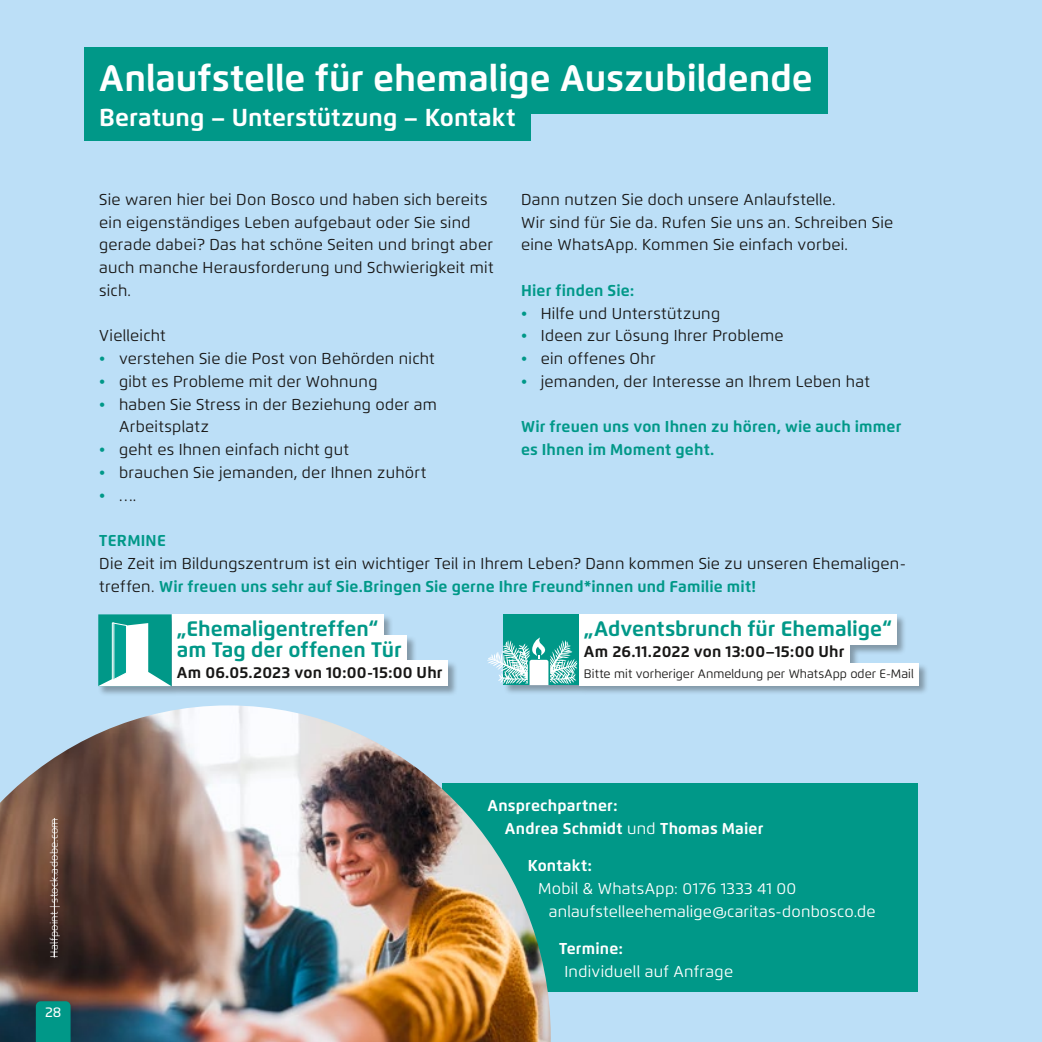
<style>
.page{position:relative;width:1042px;height:1042px;background:#bcdff7}
.page>*{position:absolute;margin:0;border:0;box-sizing:border-box;transform-origin:0 0}
.t1{font:700 36.75px "Flexo";color:#fff}
.t2{font:700 24.5px "Flexo";color:#fff}
.t3{font:700 21px/21px "Flexo";color:#009888}
.t4{font:15.75px/22.8px "Flexo";letter-spacing:.015em;color:#181716}
.t5{font:15.75px/22.8px "Flexo";letter-spacing:.015em;color:#fff}
.t6{font:700 15.75px/22.8px "Flexo";letter-spacing:.01em;color:#009888}
.t7{font:700 15.75px/22.8px "Flexo";letter-spacing:.01em;color:#fff}
.t8{font:700 15.75px "Flexo";letter-spacing:.01em;color:#181716}
.t9{font:500 14px "Flexo";color:#fff}
.t10{font:12.25px "Flexo";color:#181716}
.t11{font:300 10.5px "Flexo";letter-spacing:.035em;color:#fff}
.s1{color:#009888}
.s2{font-weight:700;color:#009888}
.s3{font-weight:400}
</style>
<div class="page">
<div style="left:503px;top:614px;width:426px;height:81px;background:#181716;opacity:.35"></div>
<div style="left:579px;top:614px;width:317px;height:31px;background:#fff"></div>
<div style="left:579px;top:639px;width:270px;height:27px;background:#fff"></div>
<div style="left:579px;top:663px;width:340px;height:22px;background:#fff"></div>
<div style="left:504px;top:614px;width:75px;height:71px;background:#009888"></div>
<svg style="left:487px;top:637px;width:90px;height:48px"></svg>
<div style="left:84px;top:47px;width:744px;height:67px;background:#009888"></div>
<div style="left:84px;top:97px;width:446px;height:44px;background:#009888"></div>
<div style="left:443px;top:783px;width:475px;height:209px;background:#009888"></div>
<img style="left:0;top:705px;width:551px;height:337px">
<hr style="left:54px;top:818px;width:1px;height:139px;background:#fff">
<div style="left:98px;top:614px;width:360px;height:82px;background:#181716;opacity:.35"></div>
<div style="left:172px;top:614px;width:211px;height:31px;background:#fff"></div>
<div style="left:172px;top:635px;width:235px;height:31px;background:#fff"></div>
<div style="left:172px;top:660px;width:275px;height:26px;background:#fff"></div>
<div style="left:98px;top:614px;width:74px;height:72px;background:#009888"></div>
<svg style="left:98px;top:622px;width:73px;height:64px"></svg>
<div style="left:112px;top:623px;width:2px;height:57px;border:1px solid #fff"></div>
<svg style="left:36px;top:1001px;width:35px;height:41px"></svg>
<h1 class="t1" style="left:99px;top:56px;width:715px">Anlaufstelle für ehemalige Auszubildende</h1>
<h2 class="t2" style="left:99px;top:102px;width:418px">Beratung – Unterstützung – Kontakt</h2>
<p class="t4" style="left:99px;top:188px;width:396px">Sie waren hier bei Don Bosco und haben sich bereits ein eigenständiges Leben aufgebaut oder Sie sind gerade dabei? Das hat schöne Seiten und bringt aber auch manche Herausforderung und Schwierigkeit mit sich.</p>
<p class="t4" style="left:99px;top:324px;width:68px">Vielleicht</p>
<p class="t4" style="left:99px;top:347px;width:337px"><span class="s1">•</span> verstehen Sie die Post von Behörden nicht</p>
<p class="t4" style="left:99px;top:370px;width:280px"><span class="s1">•</span> gibt es Probleme mit der Wohnung</p>
<p class="t4" style="left:119px;top:393px;width:320px;text-indent:-20px"><span class="s1">•</span> haben Sie Stress in der Beziehung oder am<br>Arbeitsplatz</p>
<p class="t4" style="left:99px;top:438px;width:251px"><span class="s1">•</span> geht es Ihnen einfach nicht gut</p>
<p class="t4" style="left:99px;top:461px;width:329px"><span class="s1">•</span> brauchen Sie jemanden, der Ihnen zuhört</p>
<p class="t4" style="left:99px;top:484px;width:37px"><span class="s1">•</span> ….</p>
<p class="t4" style="left:521px;top:188px;width:374px">Dann nutzen Sie doch unsere Anlaufstelle.<br>Wir sind für Sie da. Rufen Sie uns an. Schreiben Sie eine WhatsApp. Kommen Sie einfach vorbei.</p>
<p class="t6" style="left:521px;top:279px;width:115px">Hier finden Sie:</p>
<p class="t4" style="left:521px;top:302px;width:201px"><span class="s1">•</span> Hilfe und Unterstützung</p>
<p class="t4" style="left:521px;top:324px;width:264px"><span class="s1">•</span> Ideen zur Lösung Ihrer Probleme</p>
<p class="t4" style="left:521px;top:347px;width:136px"><span class="s1">•</span> ein offenes Ohr</p>
<p class="t4" style="left:521px;top:370px;width:350px"><span class="s1">•</span> jemanden, der Interesse an Ihrem Leben hat</p>
<p class="t6" style="left:521px;top:415px;width:382px">Wir freuen uns von Ihnen zu hören, wie auch immer es Ihnen im Moment geht.</p>
<p class="t6" style="left:99px;top:529px;width:68px">TERMINE</p>
<p class="t4" style="left:99px;top:552px;width:808px">Die Zeit im Bildungszentrum ist ein wichtiger Teil in Ihrem Leben? Dann kommen Sie zu unseren Ehemaligen&shy;treffen. <span class="s2">Wir freuen uns sehr auf Sie.Bringen Sie gerne Ihre Freund*innen und Familie mit!</span></p>
<h3 class="t3" style="left:177px;top:618px;width:226px">„Ehemaligentreffen“ am Tag der offenen Tür</h3>
<p class="t8" style="left:177px;top:663px;width:267px">Am 06.05.2023 von 10:00-15:00 Uhr</p>
<h3 class="t3" style="left:584px;top:618px;width:309px">„Adventsbrunch für Ehemalige“</h3>
<p class="t8" style="left:584px;top:642px;width:262px">Am 26.11.2022 von 13:00–15:00 Uhr</p>
<p class="t10" style="left:584px;top:666px;width:331px">Bitte mit vorheriger Anmeldung per WhatsApp oder E-Mail</p>
<p class="t11" style="left:48px;top:957px;width:141px;rotate:-90deg">Halfpoint | stock.adobe.com</p>
<p class="t9" style="left:45px;top:1004px;width:18px">28</p>
<p class="t7" style="left:505px;top:794px;width:260px;text-indent:-17px">Ansprechpartner:<br>Andrea Schmidt <span class="s3">und</span> Thomas Maier</p>
<p class="t7" style="left:528px;top:854px;width:66px">Kontakt:</p>
<p class="t5" style="left:549px;top:877px;width:328px;text-indent:-11px">Mobil &amp; WhatsApp: 0176 1333 41 00 anlaufstelleehemalige@caritas-donbosco.de</p>
<p class="t7" style="left:559px;top:937px;width:65px">Termine:</p>
<p class="t5" style="left:564px;top:960px;width:170px">Individuell auf Anfrage</p>
</div>
